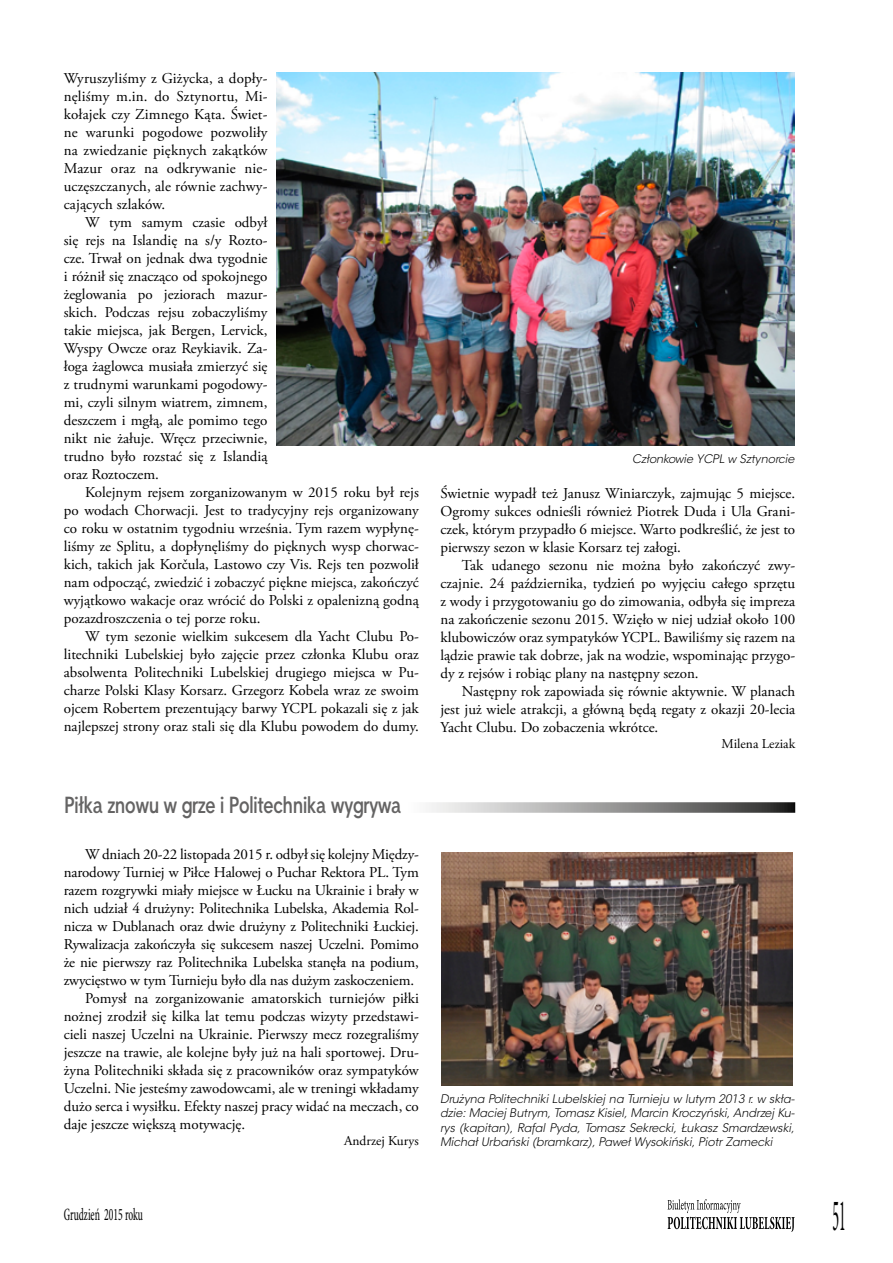
<style>
.page{position:relative;width:893px;height:1263px;background:#fff}
.page>*{position:absolute;margin:0;border:0;box-sizing:border-box;transform-origin:0 0}
.t1{font:condensed 45px "Minion Pro";color:#000;scale:.33 1}
.tytuł_3{font:700 22.5px "Straight Cnd EFN";color:#646363}
.t2{font:condensed 17.4px "Minion Pro";color:#000;scale:.6 1}
.t3{font:15px/18px "Adobe Garamond Pro";color:#000;text-align:justify}
.Autor{font:13.5px "Adobe Garamond Pro";color:#000}
.fotografia{font:italic 12px/14.4px "Straight EFN";color:#000;text-align:justify}
</style>
<div class="page">
<svg style="left:668px;top:1199px;width:127px;height:33px"></svg>
<svg style="left:429px;top:802px;width:366px;height:11px;background:#989797"></svg>
<img style="left:442px;top:852px;width:351px;height:233px">
<img style="left:276px;top:72px;width:518px;height:373px">
<p class="t3" style="left:64px;top:70px;width:205px">Wyruszyliśmy z Giżycka, a dopły&shy;nęliśmy m.in. do Sztynortu, Mi&shy;kołajek czy Zimnego Kąta. Świet&shy;ne warunki pogodowe pozwoliły na zwiedzanie pięknych zakątków Mazur oraz na odkrywanie nie&shy;uczęszczanych, ale równie zachwy&shy;cających szlaków.</p>
<p class="t3" style="left:64px;top:214px;width:205px;text-indent:21px">W tym samym czasie odbył się rejs na Islandię na s/y Rozto&shy;cze. Trwał on jednak dwa tygodnie i różnił się znacząco od spokojnego żeglowania po jeziorach mazur&shy;skich. Podczas rejsu zobaczyliśmy takie miejsca, jak Bergen, Lervick, Wyspy Owcze oraz Reykiavik. Za&shy;łoga żaglowca musiała zmierzyć się z trudnymi warunkami pogodowy&shy;mi, czyli silnym wiatrem, zimnem, deszczem i mgłą, ale pomimo tego nikt nie żałuje. Wręcz przeciwnie, trudno było rozstać się z Islandią oraz Roztoczem.</p>
<p class="t3" style="left:64px;top:484px;width:357px;text-indent:21px">Kolejnym rejsem zorganizowanym w 2015 roku był rejs po wodach Chorwacji. Jest to tradycyjny rejs organizowany co roku w ostatnim tygodniu września. Tym razem wypłynę&shy;liśmy ze Splitu, a dopłynęliśmy do pięknych wysp chorwac&shy;kich, takich jak Korčula, Lastowo czy Vis. Rejs ten pozwolił nam odpocząć, zwiedzić i zobaczyć piękne miejsca, zakończyć wyjątkowo wakacje oraz wrócić do Polski z opalenizną godną pozazdroszczenia o tej porze roku.</p>
<p class="t3" style="left:64px;top:628px;width:357px;text-indent:21px">W tym sezonie wielkim sukcesem dla Yacht Clubu Po&shy;litechniki Lubelskiej było zajęcie przez członka Klubu oraz absolwenta Politechniki Lubelskiej drugiego miejsca w Pu&shy;charze Polski Klasy Korsarz. Grzegorz Kobela wraz ze swoim ojcem Robertem prezentujący barwy YCPL pokazali się z jak najlepszej strony oraz stali się dla Klubu powodem do dumy.</p>
<p class="tytuł_3" style="left:64px;top:791px;width:338px">Piłka znowu w grze i Politechnika wygrywa</p>
<p class="t3" style="left:64px;top:846px;width:357px;text-indent:21px">W dniach 20-22 listopada 2015 r. odbył się kolejny Między&shy;narodowy Turniej w Piłce Halowej o Puchar Rektora PL. Tym razem rozgrywki miały miejsce w Łucku na Ukrainie i brały w nich udział 4 drużyny: Politechnika Lubelska, Akademia Rol&shy;nicza w Dublanach oraz dwie drużyny z Politechniki Łuckiej.<br>Rywalizacja zakończyła się sukcesem naszej Uczelni. Pomimo że nie pierwszy raz Politechnika Lubelska stanęła na podium, zwycięstwo w tym Turnieju było dla nas dużym zaskoczeniem.</p>
<p class="t3" style="left:64px;top:990px;width:357px;text-indent:21px">Pomysł na zorganizowanie amatorskich turniejów piłki nożnej zrodził się kilka lat temu podczas wizyty przedstawi&shy;cieli naszej Uczelni na Ukrainie. Pierwszy mecz rozegraliśmy jeszcze na trawie, ale kolejne były już na hali sportowej. Dru&shy;żyna Politechniki składa się z pracowników oraz sympatyków Uczelni. Nie jesteśmy zawodowcami, ale w treningi wkładamy dużo serca i wysiłku. Efekty naszej pracy widać na meczach, co daje jeszcze większą motywację.</p>
<p class="Autor" style="left:344px;top:1133px;width:76px">Andrzej Kurys</p>
<p class="fotografia" style="left:632px;top:451px;width:164px">Członkowie YCPL w Sztynorcie</p>
<p class="t3" style="left:440px;top:485px;width:356px">Świetnie wypadł też Janusz Winiarczyk, zajmując 5 miejsce.<br>Ogromy sukces odnieśli również Piotrek Duda i Ula Grani&shy;czek, którym przypadło 6 miejsce. Warto podkreślić, że jest to pierwszy sezon w klasie Korsarz tej załogi.</p>
<p class="t3" style="left:440px;top:557px;width:356px;text-indent:21px">Tak udanego sezonu nie można było zakończyć zwy&shy;czajnie. 24 października, tydzień po wyjęciu całego sprzętu z wody i przygotowaniu go do zimowania, odbyła się impreza na zakończenie sezonu 2015. Wzięło w niej udział około 100 klubowiczów oraz sympatyków YCPL. Bawiliśmy się razem na lądzie prawie tak dobrze, jak na wodzie, wspominając przygo&shy;dy z rejsów i robiąc plany na następny sezon.</p>
<p class="t3" style="left:440px;top:683px;width:356px;text-indent:21px">Następny rok zapowiada się równie aktywnie. W planach jest już wiele atrakcji, a główną będą regaty z okazji 20-lecia Yacht Clubu. Do zobaczenia wkrótce.</p>
<p class="Autor" style="left:722px;top:736px;width:75px">Milena Leziak</p>
<p class="fotografia" style="left:440px;top:1091px;width:356px">Drużyna Politechniki Lubelskiej na Turnieju w lutym 2013 r. w skła&shy;dzie: Maciej Butrym, Tomasz Kisiel, Marcin Kroczyński, Andrzej Ku&shy;rys (kapitan), Rafal Pyda, Tomasz Sekrecki, Łukasz Smardzewski, Michał Urbański (bramkarz), Paweł Wysokiński, Piotr Zamecki</p>
<p class="t2" style="left:64px;top:1203px;width:134px">Grudzień 2015 roku</p>
<h1 class="t1" style="left:832px;top:1189px;width:42px">51</h1>
</div>
